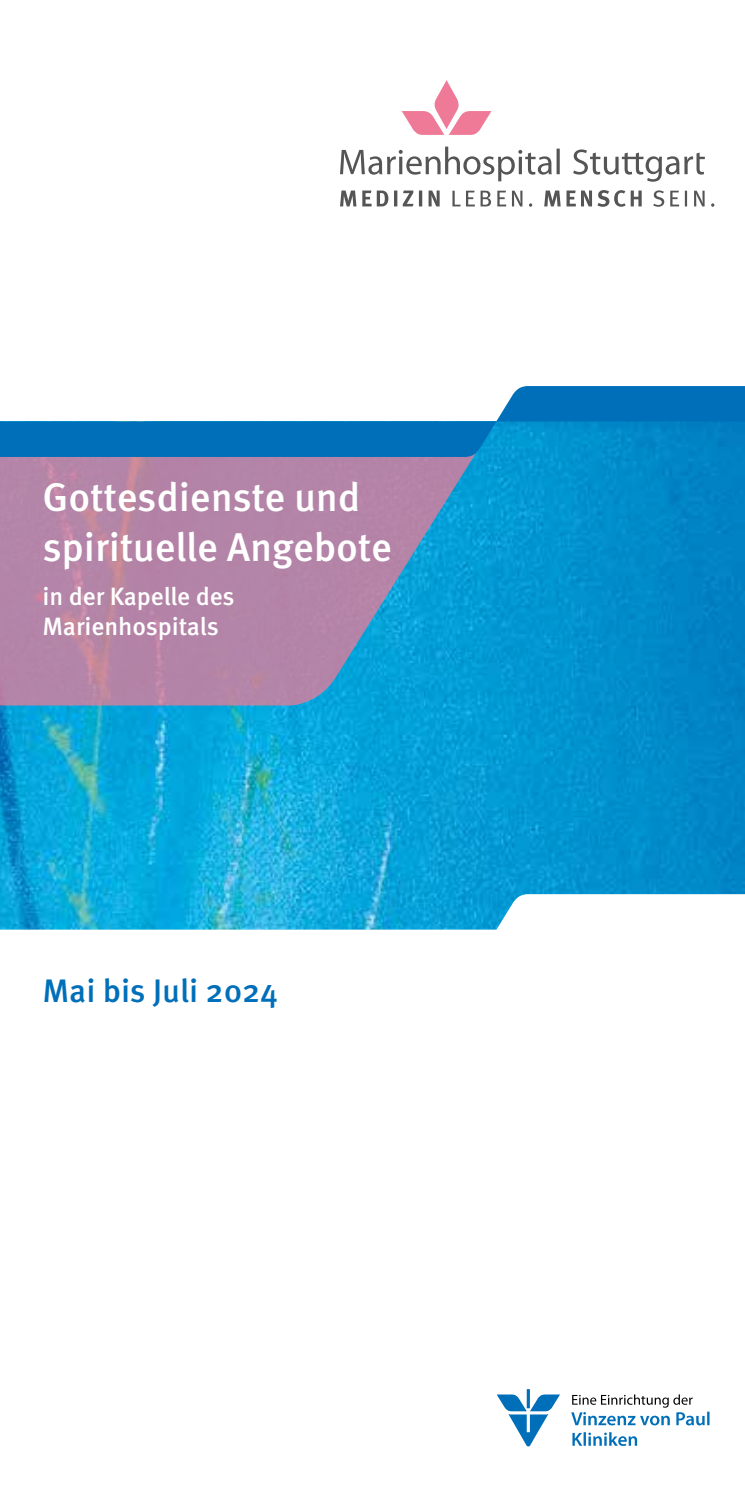
<style>
.page{position:relative;width:745px;height:1489px;background:#fff}
.page>*{position:absolute;margin:0;border:0;box-sizing:border-box;transform-origin:0 0}
.t1{font:500 40px/50px "Meta Pro";letter-spacing:-.005em;color:#fff}
.t2{font:500 32.5px "Meta Pro";letter-spacing:-.005em;color:#006fb9}
.t3{font:500 25px/30px "Meta Pro";letter-spacing:-.005em;color:#fff}
</style>
<div class="page">
<img style="left:0;top:457px;width:744px;height:437px">
<svg style="left:496px;top:1389px;width:63px;height:57px"></svg>
<svg style="left:572px;top:1432px;width:64px;height:13px"></svg>
<svg style="left:571px;top:1394px;width:138px;height:31px"></svg>
<svg style="left:0;top:457px;width:475px;height:248px;fill:#b385a8"></svg>
<svg style="left:340px;top:190px;width:374px;height:17px"></svg>
<svg style="left:340px;top:147px;width:364px;height:35px"></svg>
<svg style="left:401px;top:80px;width:90px;height:55px"></svg>
<svg style="left:0;top:894px;width:744px;height:36px"></svg>
<svg style="left:0;top:387px;width:744px;height:70px"></svg>
<p class="t1" style="left:43px;top:472px;width:351px">Gottesdienste und spirituelle Angebote</p>
<p class="t3" style="left:43px;top:581px;width:193px">in der Kapelle des<br>Marienhospitals</p>
<p class="t2" style="left:43px;top:970px;width:237px">Mai bis Juli 2024</p>
</div>
